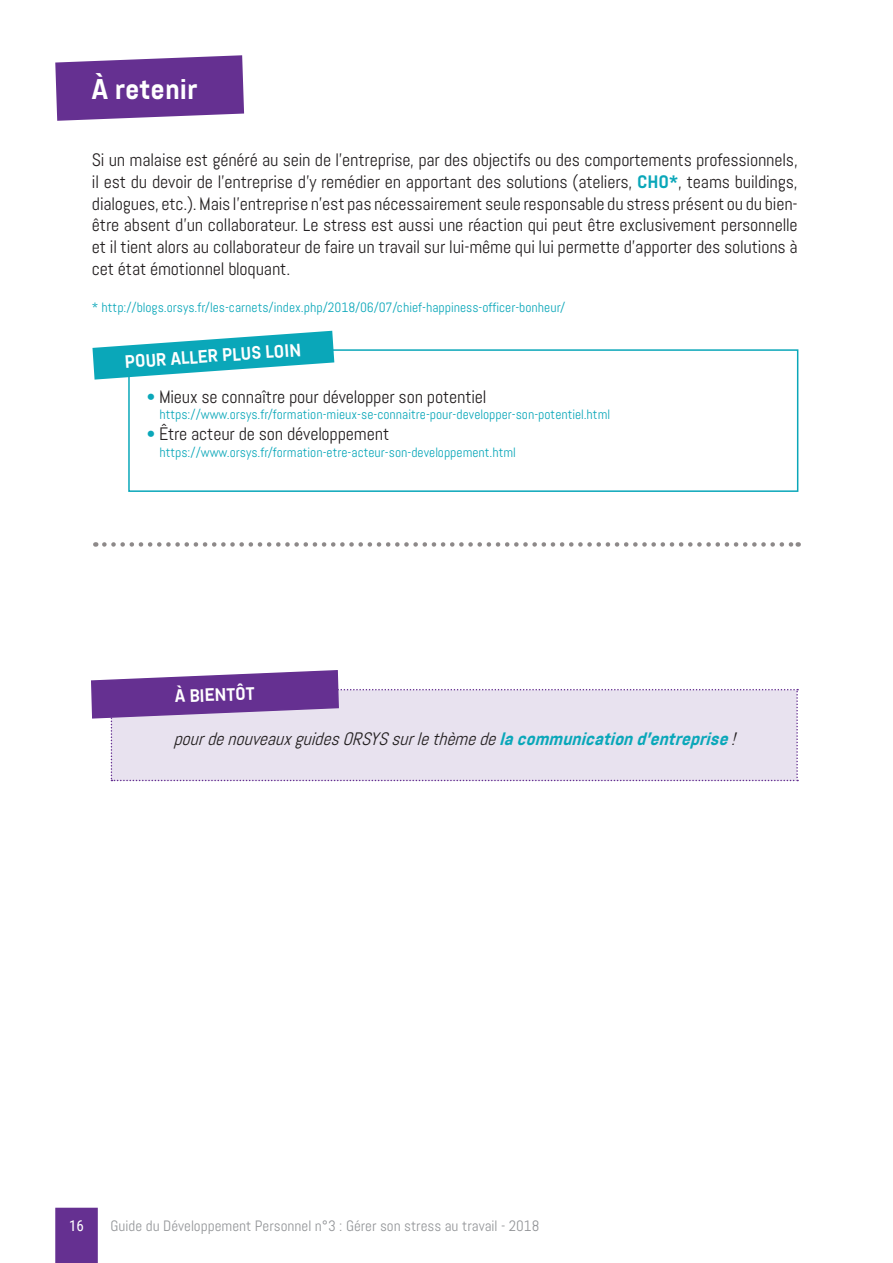
<style>
.page{position:relative;width:893px;height:1263px;background:#fff}
.page>*{position:absolute;margin:0;border:0;box-sizing:border-box;transform-origin:0 0}
.t1{font:700 28.5px "Abel Pro";color:#fff}
.t2{font:18px/21.6px "Abel Pro";letter-spacing:-.01em;color:#231f20;text-align:justify}
.t3{font:italic 18px "Abel Pro";color:#231f20}
.t4{font:700 18px "Abel Pro";color:#fff}
.t5{font:15px "Abel Pro";color:#939598}
.t6{font:15px "Roboto Condensed";color:#fff}
.t7{font:13.5px "Abel Pro";color:#0aa7b9}
.s1{font-weight:700;color:#0aa7b9}
.s2{color:#0aa7b9}
</style>
<div class="page">
<div style="left:55px;top:1208px;width:43px;height:55px;background:#653091"></div>
<svg style="left:55px;top:55px;width:189px;height:66px;background:#784a9f"></svg>
<div style="left:128px;top:349px;width:670px;height:143px;border:2px solid #0aa7b9"></div>
<svg style="left:92px;top:331px;width:242px;height:49px"></svg>
<svg style="left:104px;top:542px;width:695px;height:5px"></svg>
<svg style="left:91px;top:670px;width:707px;height:111px;background:#dacfe5"></svg>
<p class="t1" style="left:92px;top:69px;width:107px">À retenir</p>
<p class="t2" style="left:92px;top:150px;width:707px">Si un malaise est généré au sein de l’entreprise, par des objectifs ou des comportements professionnels, il est du devoir de l’entreprise d’y remédier en apportant des solutions (ateliers, <span class="s1">CHO*</span>, teams buildings, dialogues, etc.). Mais l’entreprise n’est pas nécessairement seule responsable du stress présent ou du bien&shy;être absent d’un collaborateur. Le stress est aussi une réaction qui peut être exclusivement personnelle et il tient alors au collaborateur de faire un travail sur lui-même qui lui permette d’apporter des solutions à cet état émotionnel bloquant.</p>
<p class="t7" style="left:92px;top:299px;width:475px">* http://blogs.orsys.fr/les-carnets/index.php/2018/06/07/chief-happiness-officer-bonheur/</p>
<p class="t4" style="left:124px;top:349px;width:178px;rotate:-4deg">POUR ALLER PLUS LOIN</p>
<p class="t2" style="left:147px;top:386px;width:341px"><span class="s2">•</span> Mieux se connaître pour développer son potentiel</p>
<p class="t7" style="left:159px;top:406px;width:452px">https://www.orsys.fr/formation-mieux-se-connaitre-pour-developper-son-potentiel.html</p>
<p class="t2" style="left:147px;top:423px;width:244px"><span class="s2">•</span> Être acteur de son développement</p>
<p class="t7" style="left:159px;top:444px;width:358px">https://www.orsys.fr/formation-etre-acteur-son-developpement.html</p>
<p class="t4" style="left:175px;top:684px;width:81px;rotate:-2deg">À BIENTÔT</p>
<p class="t3" style="left:173px;top:728px;width:569px">pourdenouveauxguidesORSYSsurlethèmede<span class="s1">lacommunicationd’entreprise</span> !</p>
<p class="t6" style="left:69px;top:1215px;width:16px">16</p>
<p class="t5" style="left:111px;top:1216px;width:430px">Guide du Développement Personnel n°3 : Gérer son stress au travail - 2018</p>
</div>
